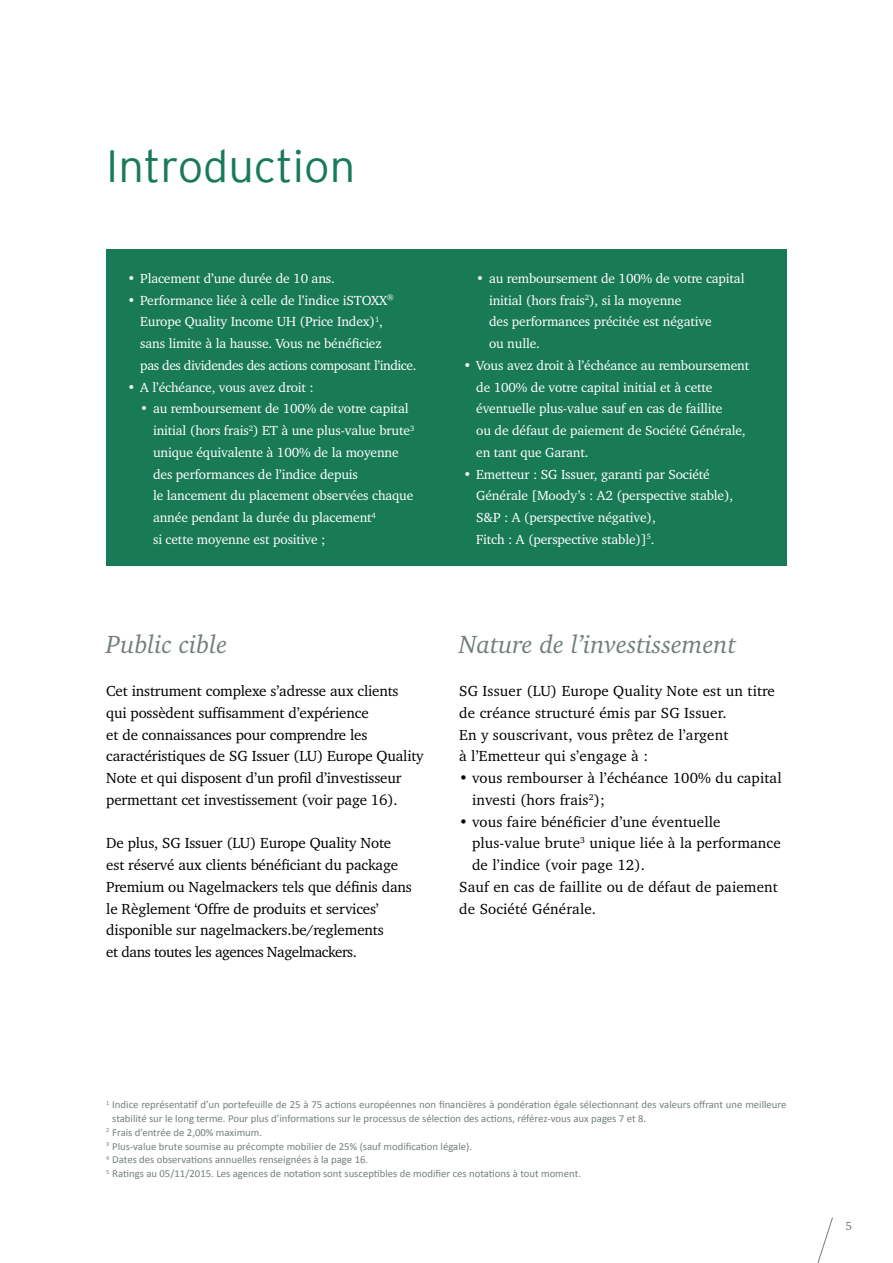
<style>
.page{position:relative;width:893px;height:1263px;background:#fff}
.page>*{position:absolute;margin:0;border:0;box-sizing:border-box;transform-origin:0 0}
.t1{font:45px "Interstate Mono Lgt";color:#197a57}
.t2{font:italic 25.5px "Charter IT Cby BT";color:#73807a}
.t3{font:15px/21.8px "Charter IT Cby BT";letter-spacing:-.01em;color:#000}
.t4{font:15px/21.8px "Charter IT Cby BT";letter-spacing:.01em;color:#000}
.t5{font:13.5px/21.8px "Charter IT Cby BT";letter-spacing:-.01em;color:#fff}
.t6{font:12px "Charter IT Cby BT";color:#73807a}
.t7{font:10.65px "Calibri";color:#73807a}
</style>
<div class="page">
<svg style="left:817px;top:1217px;width:16px;height:46px"></svg>
<div style="left:106px;top:249px;width:681px;height:317px;background:#197a57"></div>
<h1 class="t1" style="left:106px;top:140px;width:250px">Introduction</h1>
<p class="t5" style="left:128px;top:267px;width:209px">• Placement d’une durée de 10 ans.</p>
<p class="t5" style="left:140px;top:289px;width:278px;text-indent:-13px">• Performance liée à celle de l’indice iSTOXX<sup>® </sup>Europe Quality Income UH (Price Index)<sup>1</sup>,<br>sans limite à la hausse. Vous ne bénéficiez<br>pas des dividendes des actions composant l’indice.</p>
<p class="t5" style="left:128px;top:376px;width:188px">• A l’échéance, vous avez droit :</p>
<p class="t5" style="left:153px;top:397px;width:263px;text-indent:-13px">• au remboursement de 100% de votre capital initial (hors frais<sup>2</sup>) ET à une plus-value brute<sup>3 </sup>unique équivalente à 100% de la moyenne des performances de l’indice depuis<br>le lancement du placement observées chaque année pendant la durée du placement<sup>4<br></sup>si cette moyenne est positive ;</p>
<p class="t5" style="left:489px;top:267px;width:257px;text-indent:-13px">• au remboursement de 100% de votre capital initial (hors frais<sup>2</sup>), si la moyenne<br>des performances précitée est négative<br>ou nulle.</p>
<p class="t5" style="left:476px;top:354px;width:275px;text-indent:-13px">• Vous avez droit à l’échéance au remboursement de 100% de votre capital initial et à cette éventuelle plus-value sauf en cas de faillite<br>ou de défaut de paiement de Société Générale, en tant que Garant.</p>
<p class="t5" style="left:476px;top:463px;width:259px;text-indent:-13px">• Emetteur : SG Issuer, garanti par Société Générale [Moody’s : A2 (perspective stable), S&amp;P : A (perspective négative),<br>Fitch : A (perspective stable)]<sup>5</sup>.</p>
<h2 class="t2" style="left:106px;top:628px;width:122px">Public cible</h2>
<p class="t3" style="left:106px;top:680px;width:319px">Cet instrument complexe s’adresse aux clients<br>qui possèdent suffisamment d’expérience<br>et de connaissances pour comprendre les caractéristiques de SG Issuer (LU) Europe Quality Note et qui disposent d’un profil d’investisseur permettant cet investissement (voir page 16).</p>
<p class="t3" style="left:106px;top:832px;width:307px">De plus, SG Issuer (LU) Europe Quality Note est réservé aux clients bénéficiant du package Premium ou Nagelmackers tels que définis dans le Règlement ‘Offre de produits et services’ disponible sur nagelmackers.be/reglements<br>et dans toutes les agences Nagelmackers.</p>
<h2 class="t2" style="left:459px;top:628px;width:278px">Nature de l’investissement</h2>
<p class="t4" style="left:459px;top:680px;width:317px">SG Issuer (LU) Europe Quality Note est un titre de créance structuré émis par SG Issuer.<br>En y souscrivant, vous prêtez de l’argent<br>à l’Emetteur qui s’engage à :</p>
<p class="t4" style="left:472px;top:767px;width:311px;text-indent:-13px">• vous rembourser à l’échéance 100% du capital investi (hors frais<sup>2</sup>);</p>
<p class="t4" style="left:459px;top:810px;width:263px">• vous faire bénéficier d’une éventuelle</p>
<p class="t4" style="left:472px;top:832px;width:310px">plus-value brute<sup>3</sup> unique liée à la performance</p>
<p class="t4" style="left:472px;top:854px;width:174px">de l’indice (voir page 12).</p>
<p class="t4" style="left:459px;top:875px;width:320px">Sauf en cas de faillite ou de défaut de paiement</p>
<p class="t4" style="left:459px;top:897px;width:138px">de Société Générale.</p>
<p class="t7" style="left:106px;top:1098px;width:682px"><sup>1</sup> Indice représentatif d’un portefeuille de 25 à 75 actions européennes non financières à pondération égale sélectionnant des valeurs offrant une meilleure</p>
<p class="t7" style="left:112px;top:1112px;width:535px">stabilité sur le long terme. Pour plus d’informations sur le processus de sélection des actions, référez-vous aux pages 7 et 8.</p>
<p class="t7" style="left:106px;top:1126px;width:157px"><sup>2</sup> Frais d’entrée de 2,00% maximum.</p>
<p class="t7" style="left:106px;top:1139px;width:367px"><sup>3</sup> Plus-value brute soumise au précompte mobilier de 25% (sauf modification légale).</p>
<p class="t7" style="left:106px;top:1153px;width:263px"><sup>4</sup> Dates des observations annuelles renseignées à la page 16.</p>
<p class="t7" style="left:106px;top:1167px;width:476px"><sup>5</sup> Ratings au 05/11/2015. Les agences de notation sont susceptibles de modifier ces notations à tout moment.</p>
<p class="t6" style="left:845px;top:1218px;width:8px">5</p>
</div>
